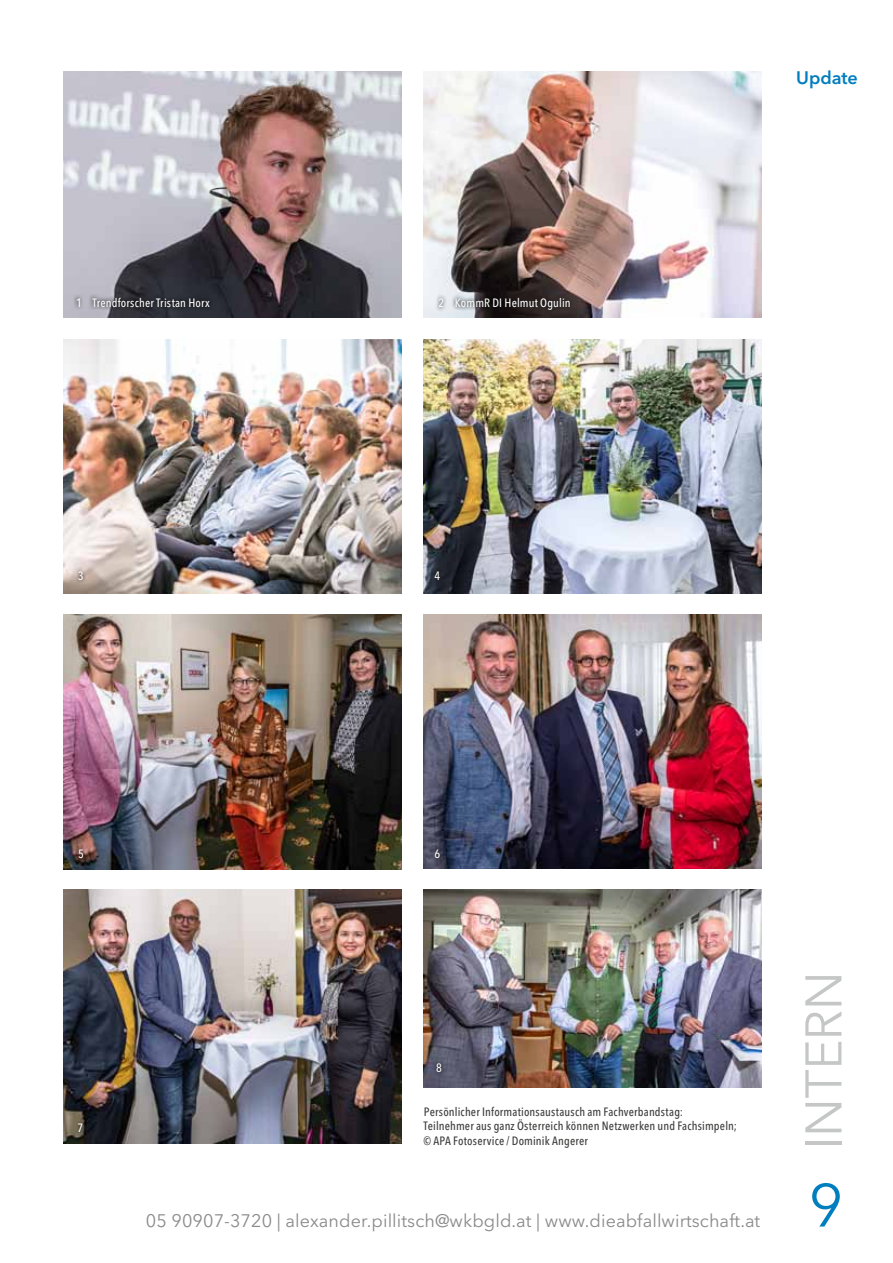
<style>
.page{position:relative;width:893px;height:1263px;background:#fff}
.page>*{position:absolute;margin:0;border:0;box-sizing:border-box;transform-origin:0 0}
.t1{font:60px "Avenir Next LT Pro";color:#007ebe}
.t2{font:51px "Avenir Next LT Pro";letter-spacing:-.005em;color:#c5c6c6}
.t3{font:18px "Avenir Next LT Pro";letter-spacing:.005em;color:#8a8a8a}
.t4{font:600 18px "Avenir Next LT Pro";letter-spacing:-.005em;color:#007ebe}
.t5{font:500 condensed 12px/14.4px "Avenir Next LT Pro";letter-spacing:.01em;color:#3b3b3a}
.t6{font:500 condensed 12px "Avenir Next LT Pro";letter-spacing:.01em;color:#fff}
</style>
<div class="page">
<img style="left:64px;top:890px;width:338px;height:253px">
<img style="left:64px;top:71px;width:338px;height:247px">
<img style="left:423px;top:71px;width:338px;height:247px">
<img style="left:423px;top:890px;width:338px;height:197px">
<img style="left:64px;top:615px;width:338px;height:254px">
<img style="left:423px;top:615px;width:338px;height:253px">
<img style="left:64px;top:340px;width:338px;height:254px">
<img style="left:423px;top:339px;width:338px;height:254px">
<svg style="left:72px;top:293px;width:141px;height:18px;background:#4c4d54"></svg>
<svg style="left:435px;top:293px;width:139px;height:21px;background:#555253"></svg>
<svg style="left:430px;top:567px;width:13px;height:17px"></svg>
<svg style="left:73px;top:567px;width:14px;height:17px"></svg>
<svg style="left:431px;top:845px;width:13px;height:17px"></svg>
<svg style="left:74px;top:845px;width:14px;height:17px"></svg>
<svg style="left:432px;top:1059px;width:14px;height:17px"></svg>
<svg style="left:74px;top:1119px;width:13px;height:18px"></svg>
<p class="t6" style="left:76px;top:295px;width:135px">1 Trendforscher Tristan Horx</p>
<p class="t6" style="left:439px;top:295px;width:134px">2 KommR DI Helmut Ogulin</p>
<p class="t6" style="left:78px;top:568px;width:7px">3</p>
<p class="t6" style="left:434px;top:568px;width:7px">4</p>
<h3 class="t4" style="left:796px;top:67px;width:63px">Update</h3>
<p class="t6" style="left:78px;top:846px;width:7px">5</p>
<p class="t6" style="left:435px;top:847px;width:7px">6</p>
<p class="t6" style="left:78px;top:1121px;width:7px">7</p>
<p class="t6" style="left:436px;top:1061px;width:7px">8</p>
<p class="t5" style="left:423px;top:1104px;width:315px">Persönlicher Informationsaustausch am Fachverbandstag:<br>Teilnehmer aus ganz Österreich können Netzwerken und Fachsimpeln; © APA Fotoservice / Dominik Angerer</p>
<h3 class="t3" style="left:146px;top:1209px;width:616px">05 90907-3720 | alexander.pillitsch@wkbgld.at | www.dieabfallwirtschaft.at</h3>
<h2 class="t2" style="left:793px;top:1150px;width:180px;rotate:-90deg">INTERN</h2>
<h1 class="t1" style="left:808px;top:1170px;width:36px">9</h1>
</div>
